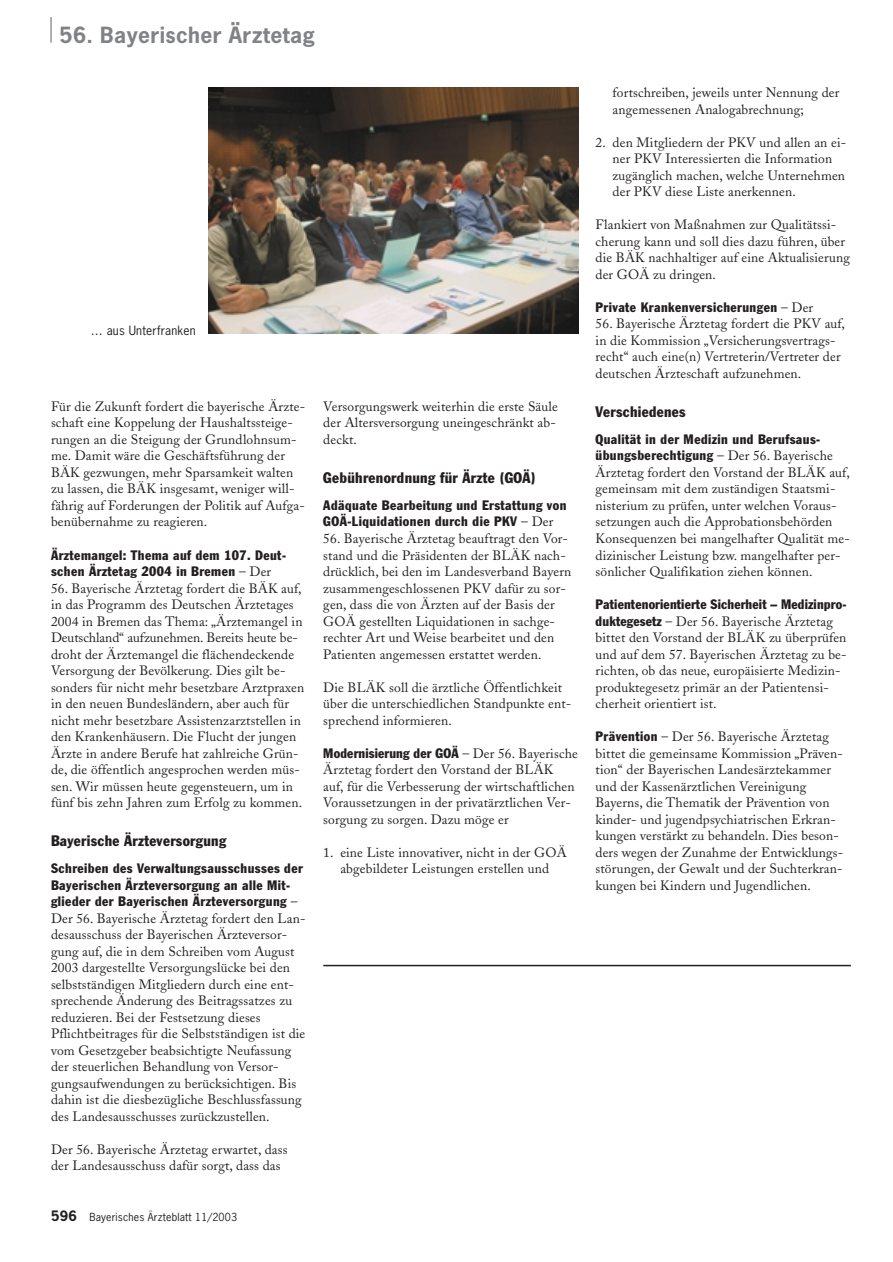
<style>
.page{position:relative;width:893px;height:1262px;background:#fff}
.page>*{position:absolute;margin:0;border:0;box-sizing:border-box;transform-origin:0 0}
.t1{font:700 21px "News Gothic";letter-spacing:.02em;color:#808285}
.t2{font:condensed 15px "Franklin Gothic";letter-spacing:.02em;color:#231f20}
.t3{font:13.5px/16.5px "Adobe Caslon";letter-spacing:.01em;color:#231f20}
.t4{font:condensed 13.5px/16.5px "Franklin Gothic";letter-spacing:.03em;color:#231f20}
.t5{font:condensed 13.5px "Franklin Gothic";letter-spacing:.01em;color:#231f20}
.t6{font:12px "News Gothic";letter-spacing:.015em;color:#231f20}
.t7{font:10.5px "News Gothic";letter-spacing:.015em;color:#231f20}
.s1{font-family:"Adobe Caslon";font-stretch:normal}
.s2{font-weight:700;font-size:13.5px}
.s3{font-family:"Franklin Gothic";font-stretch:condensed}
</style>
<div class="page">
<hr style="left:50px;top:17px;width:2px;height:26px;background:#808285">
<img style="left:208px;top:87px;width:370px;height:247px">
<hr style="left:323px;top:964px;width:527px;height:2px;background:#231f20">
<h1 class="t1" style="left:60px;top:26px;width:257px">56. Bayerischer Ärztetag</h1>
<p class="t6" style="left:91px;top:325px;width:106px">… aus Unterfranken</p>
<p class="t3" style="left:51px;top:400px;width:256px">Für die Zukunft fordert die bayerische Ärzte&shy;schaft eine Koppelung der Haushaltssteige&shy;rungen an die Steigung der Grundlohnsum&shy;me. Damit wäre die Geschäftsführung der BÄK gezwungen, mehr Sparsamkeit walten zu lassen, die BÄK insgesamt, weniger will&shy;fährig auf Forderungen der Politik auf Aufga&shy;benübernahme zu reagieren.</p>
<p class="t4" style="left:51px;top:547px;width:236px">Ärztemangel: Thema auf dem 107. Deut&shy;schen Ärztetag 2004 in Bremen <span class="s1">– Der</span></p>
<p class="t3" style="left:51px;top:581px;width:255px">56. Bayerische Ärztetag fordert die BÄK auf, in das Programm des Deutschen Ärztetages 2004 in Bremen das Thema: „Ärztemangel in Deutschland“ aufzunehmen. Bereits heute be&shy;droht der Ärztemangel die flächendeckende Versorgung der Bevölkerung. Dies gilt be&shy;sonders für nicht mehr besetzbare Arztpraxen in den neuen Bundesländern, aber auch für nicht mehr besetzbare Assistenzarztstellen in den Krankenhäusern. Die Flucht der jungen Ärzte in andere Berufe hat zahlreiche Grün&shy;de, die öffentlich angesprochen werden müs&shy;sen. Wir müssen heute gegensteuern, um in fünf bis zehn Jahren zum Erfolg zu kommen.</p>
<p class="t2" style="left:51px;top:835px;width:177px">Bayerische Ärzteversorgung</p>
<p class="t4" style="left:51px;top:861px;width:253px">Schreiben des Verwaltungsausschusses der<br>Bayerischen Ärzteversorgung an alle Mit&shy;glieder der Bayerischen Ärzteversorgung <span class="s1">–</span></p>
<p class="t3" style="left:51px;top:911px;width:256px">Der 56. Bayerische Ärztetag fordert den Lan&shy;desausschuss der Bayerischen Ärzteversor&shy;gung auf, die in dem Schreiben vom August 2003 dargestellte Versorgungslücke bei den selbstständigen Mitgliedern durch eine ent&shy;sprechende Änderung des Beitragssatzes zu reduzieren. Bei der Festsetzung dieses Pflichtbeitrages für die Selbstständigen ist die vom Gesetzgeber beabsichtigte Neufassung der steuerlichen Behandlung von Versor&shy;gungsaufwendungen zu berücksichtigen. Bis dahin ist die diesbezügliche Beschlussfassung des Landesausschusses zurückzustellen.</p>
<p class="t3" style="left:51px;top:1142px;width:238px">Der 56. Bayerische Ärztetag erwartet, dass der Landesausschuss dafür sorgt, dass das</p>
<p class="t7" style="left:51px;top:1212px;width:187px"><span class="s2">596</span> Bayerisches Ärzteblatt 11/2003</p>
<p class="t3" style="left:323px;top:400px;width:236px">Versorgungswerk weiterhin die erste Säule der Altersversorgung uneingeschränkt ab&shy;deckt.</p>
<p class="t2" style="left:323px;top:472px;width:214px">Gebührenordnung für Ärzte (GOÄ)</p>
<p class="t4" style="left:323px;top:498px;width:245px">Adäquate Bearbeitung und Erstattung von<br>GOÄ-Liquidationen durch die PKV <span class="s1">– Der</span></p>
<p class="t3" style="left:323px;top:532px;width:249px">56. Bayerische Ärztetag beauftragt den Vor&shy;stand und die Präsidenten der BLÄK nach&shy;drücklich, bei den im Landesverband Bayern zusammengeschlossenen PKV dafür zu sor&shy;gen, dass die von Ärzten auf der Basis der GOÄ gestellten Liquidationen in sachge&shy;rechter Art und Weise bearbeitet und den Patienten angemessen erstattet werden.</p>
<p class="t3" style="left:323px;top:680px;width:249px">Die BLÄK soll die ärztliche Öffentlichkeit über die unterschiedlichen Standpunkte ent&shy;sprechend informieren.</p>
<p class="t5" style="left:323px;top:748px;width:256px">Modernisierung der GOÄ <span class="s1">– Der 56. Bayerische</span></p>
<p class="t3" style="left:323px;top:763px;width:253px">Ärztetag fordert den Vorstand der BLÄK auf, für die Verbesserung der wirtschaftlichen Voraussetzungen in der privatärztlichen Ver&shy;sorgung zu sorgen. Dazu möge er</p>
<p class="t3" style="left:323px;top:845px;width:245px;text-align:center">1. eine Liste innovativer, nicht in der GOÄ abgebildeter Leistungen erstellen und</p>
<p class="t3" style="left:612px;top:86px;width:228px">fortschreiben, jeweils unter Nennung der angemessenen Analogabrechnung;</p>
<p class="t3" style="left:612px;top:136px;width:235px;text-indent:-17px">2. den Mitgliedern der PKV und allen an ei&shy;ner PKV Interessierten die Information zugänglich machen, welche Unternehmen der PKV diese Liste anerkennen.</p>
<p class="t3" style="left:595px;top:218px;width:256px">Flankiert von Maßnahmen zur Qualitätssi&shy;cherung kann und soll dies dazu führen, über die BÄK nachhaltiger auf eine Aktualisierung der GOÄ zu dringen.</p>
<p class="t4" style="left:595px;top:300px;width:219px">Private Krankenversicherungen <span class="s1">– Der</span></p>
<p class="t3" style="left:595px;top:317px;width:251px">56. Bayerische Ärztetag fordert die PKV auf, in die Kommission „Versicherungsvertrags&shy;recht“ auch eine(n) Vertreterin/Vertreter der deutschen Ärzteschaft aufzunehmen.</p>
<p class="t2" style="left:595px;top:406px;width:91px">Verschiedenes</p>
<p class="t4" style="left:595px;top:432px;width:239px">Qualität in der Medizin und Berufsaus&shy;übungsberechtigung <span class="s1">– Der 56. Bayerische</span></p>
<p class="t3" style="left:595px;top:466px;width:256px">Ärztetag fordert den Vorstand der BLÄK auf, gemeinsam mit dem zuständigen Staatsmi&shy;nisterium zu prüfen, unter welchen Voraus&shy;setzungen auch die Approbationsbehörden Konsequenzen bei mangelhafter Qualität me&shy;dizinischer Leistung bzw. mangelhafter per&shy;sönlicher Qualifikation ziehen können.</p>
<p class="t5" style="left:595px;top:599px;width:252px">Patientenorientierte Sicherheit – Medizinpro-</p>
<p class="t3" style="left:595px;top:614px;width:252px"><span class="s3">duktegesetz</span> – Der 56. Bayerische Ärztetag bittet den Vorstand der BLÄK zu überprüfen und auf dem 57. Bayerischen Ärztetag zu be&shy;richten, ob das neue, europäisierte Medizin&shy;produktegesetz primär an der Patientensi&shy;cherheit orientiert ist.</p>
<p class="t3" style="left:595px;top:730px;width:249px"><span class="s3">Prävention</span> – Der 56. Bayerische Ärztetag bittet die gemeinsame Kommission „Präven&shy;tion“ der Bayerischen Landesärztekammer und der Kassenärztlichen Vereinigung Bayerns, die Thematik der Prävention von kinder- und jugendpsychiatrischen Erkran&shy;kungen verstärkt zu behandeln. Dies beson&shy;ders wegen der Zunahme der Entwicklungs&shy;störungen, der Gewalt und der Suchterkran&shy;kungen bei Kindern und Jugendlichen.</p>
</div>
